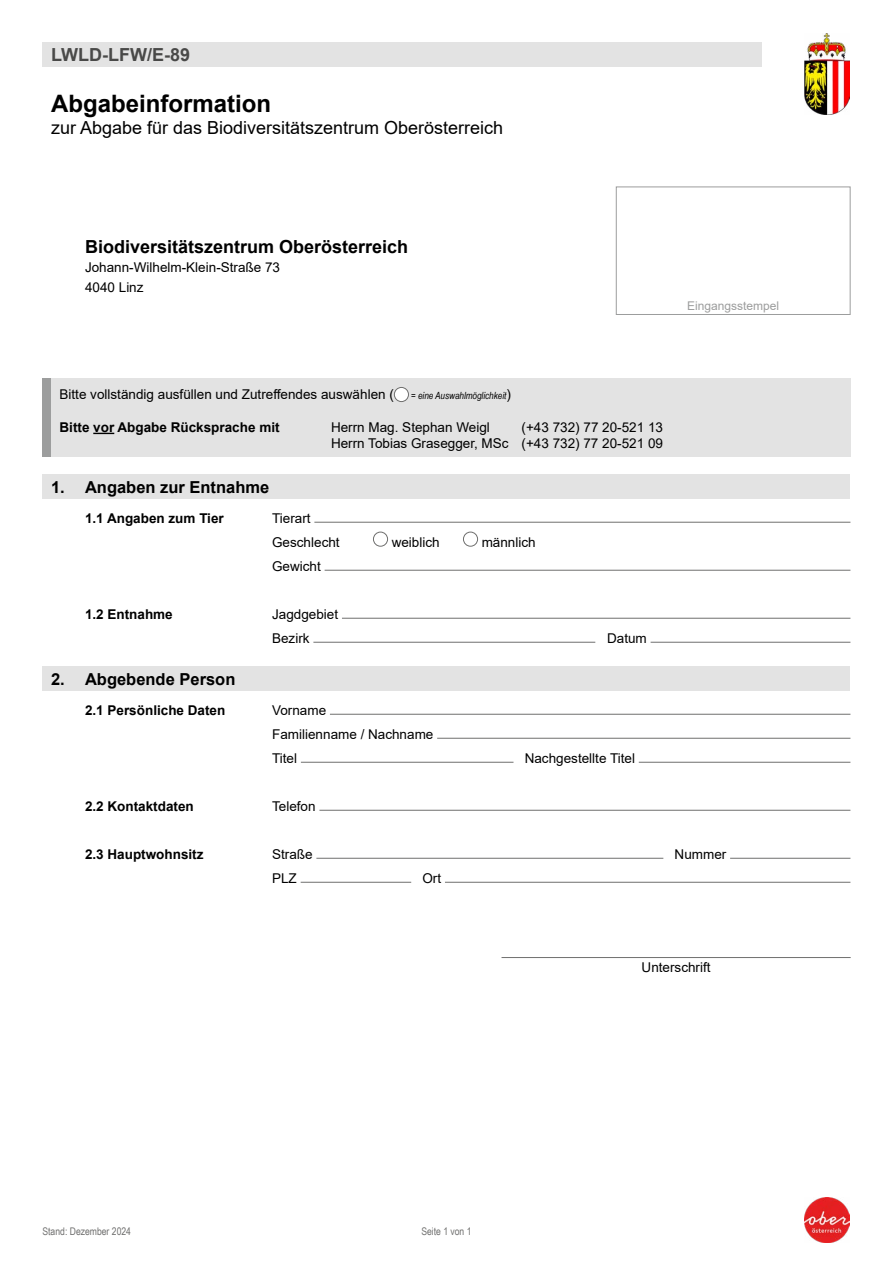
<style>
.page{position:relative;width:893px;height:1263px;background:#fff}
.page>*{position:absolute;margin:0;border:0;box-sizing:border-box;transform-origin:0 0}
.Formularkopf_H1_Formulartitel{font:700 24px "Arial";color:#000}
.Formularkopf_H1_Formulartitel-2{font:18px "Arial";color:#000}
.Formularkopf_P_Adresse{font:700 18px "Arial";color:#000}
.Formularkopf_P_Formularnummer{font:700 18px "Arial";color:#494948}
.Formularabschnitt_H2{font:700 16.5px "Arial";color:#000}
.Formularabschnitt_P_Text{font:13.5px/24px "Arial";color:#000}
.Formularkopf_P_Allgemeine_Infos{font:13.5px/16.2px "Arial";color:#000;text-align:right}
.Formularabschnitt_P_Text-2{font:700 13.5px "Arial";color:#000}
.Formularkopf_P_Adresse-2{font:13.5px/19.5px "Arial";color:#000}
.Formularkopf_P_Allgemeine_Infos-2{font:700 13.5px "Arial";color:#000}
.Formularabschnitt_P_Datum_Unterschrift{font:13.5px "Arial";color:#000}
.t1{font:12px "Arial";color:#9c9d9d}
.Formularkopf_P_Aktueller_Stand{font:10.5px "Arial Narrow";color:#6f6f6e}
.Formularkopf_P_Allgemeine_Infos-3{font:italic 9.9px "Arial Narrow";color:#000}
.s1{font-family:"Arial";font-style:normal;font-size:13.5px}
</style>
<div class="page">
<div style="left:616px;top:187px;width:234px;height:128px;border:1px solid #9c9d9d"></div>
<div style="left:43px;top:43px;width:719px;height:24px;background:#e3e3e3"></div>
<div style="left:43px;top:667px;width:807px;height:24px;background:#e3e3e3"></div>
<div style="left:43px;top:475px;width:807px;height:24px;background:#e3e3e3"></div>
<hr style="left:330px;top:714px;width:520px;height:1px;background:#6f6f6e">
<hr style="left:437px;top:738px;width:413px;height:1px;background:#6f6f6e">
<hr style="left:301px;top:762px;width:212px;height:1px;background:#6f6f6e">
<hr style="left:639px;top:762px;width:211px;height:1px;background:#6f6f6e">
<hr style="left:319px;top:810px;width:531px;height:1px;background:#6f6f6e">
<hr style="left:316px;top:858px;width:347px;height:1px;background:#6f6f6e">
<hr style="left:730px;top:858px;width:120px;height:1px;background:#6f6f6e">
<hr style="left:301px;top:882px;width:110px;height:1px;background:#6f6f6e">
<hr style="left:445px;top:882px;width:405px;height:1px;background:#6f6f6e">
<hr style="left:501px;top:957px;width:350px;height:1px;background:#6f6f6e">
<hr style="left:314px;top:522px;width:536px;height:1px;background:#6f6f6e">
<div style="left:373px;top:532px;width:15px;height:15px;border:1px solid #6f6f6e;border-radius:50%"></div>
<div style="left:463px;top:532px;width:15px;height:15px;border:1px solid #6f6f6e;border-radius:50%"></div>
<hr style="left:325px;top:570px;width:525px;height:1px;background:#6f6f6e">
<hr style="left:342px;top:618px;width:508px;height:1px;background:#6f6f6e">
<hr style="left:313px;top:642px;width:282px;height:1px;background:#6f6f6e">
<hr style="left:651px;top:642px;width:199px;height:1px;background:#6f6f6e">
<div style="left:51px;top:379px;width:799px;height:31px;background:#e3e3e3"></div>
<div style="left:51px;top:409px;width:799px;height:48px;background:#e3e3e3"></div>
<svg style="left:93px;top:433px;width:21px;height:1px"></svg>
<div style="left:394px;top:387px;width:14px;height:15px;background:#fff;border-radius:50%"></div>
<div style="left:394px;top:387px;width:15px;height:15px;border:1px solid #6f6f6e;border-radius:50%"></div>
<img style="left:805px;top:34px;width:45px;height:81px">
<img style="left:805px;top:1198px;width:45px;height:45px">
<p class="Formularkopf_P_Formularnummer" style="left:51px;top:42px;width:140px">LWLD-LFW/E-89</p>
<h1 class="Formularkopf_H1_Formulartitel" style="left:51px;top:87px;width:222px">Abgabeinformation</h1>
<h1 class="Formularkopf_H1_Formulartitel-2" style="left:51px;top:115px;width:454px">zur Abgabe für das Biodiversitätszentrum Oberösterreich</h1>
<p class="Formularkopf_P_Adresse" style="left:85px;top:234px;width:325px">Biodiversitätszentrum Oberösterreich</p>
<p class="Formularkopf_P_Adresse-2" style="left:85px;top:258px;width:197px">Johann-Wilhelm-Klein-Straße 73<br>4040 Linz</p>
<p class="t1" style="left:687px;top:297px;width:94px">Eingangsstempel</p>
<p class="Formularkopf_P_Allgemeine_Infos" style="left:60px;top:386px;width:336px">Bitte vollständig ausfüllen und Zutreffendes auswählen (</p>
<p class="Formularkopf_P_Allgemeine_Infos-3" style="left:411px;top:388px;width:101px">= eine Auswahlmöglichkeit<span class="s1">)</span></p>
<p class="Formularkopf_P_Allgemeine_Infos-2" style="left:60px;top:418px;width:222px">Bitte vor Abgabe Rücksprache mit</p>
<p class="Formularkopf_P_Allgemeine_Infos" style="left:331px;top:419px;width:160px">Herrn Mag. Stephan Weigl</p>
<p class="Formularkopf_P_Allgemeine_Infos" style="left:331px;top:419px;width:333px">(+43 732) 77 20-521 13<br>Herrn Tobias Grasegger, MSc (+43 732) 77 20-521 09</p>
<h2 class="Formularabschnitt_H2" style="left:51px;top:475px;width:220px">1. Angaben zur Entnahme</h2>
<p class="Formularabschnitt_P_Text-2" style="left:85px;top:508px;width:140px">1.1 Angaben zum Tier</p>
<p class="Formularabschnitt_P_Text" style="left:272px;top:506px;width:69px">Tierart<br>Geschlecht</p>
<p class="Formularabschnitt_P_Text" style="left:272px;top:554px;width:50px">Gewicht</p>
<p class="Formularabschnitt_P_Text-2" style="left:85px;top:604px;width:89px">1.2 Entnahme</p>
<p class="Formularabschnitt_P_Text" style="left:272px;top:602px;width:68px">Jagdgebiet<br>Bezirk</p>
<h2 class="Formularabschnitt_H2" style="left:51px;top:667px;width:186px">2. Abgebende Person</h2>
<p class="Formularabschnitt_P_Text" style="left:392px;top:530px;width:50px">weiblich</p>
<p class="Formularabschnitt_P_Text" style="left:482px;top:530px;width:56px">männlich</p>
<p class="Formularabschnitt_P_Text" style="left:607px;top:626px;width:41px">Datum</p>
<p class="Formularabschnitt_P_Text-2" style="left:85px;top:700px;width:142px">2.1 Persönliche Daten</p>
<p class="Formularabschnitt_P_Text" style="left:272px;top:698px;width:163px">Vorname<br>Familienname / Nachname<br>Titel</p>
<p class="Formularabschnitt_P_Text" style="left:525px;top:746px;width:112px">Nachgestellte Titel</p>
<p class="Formularabschnitt_P_Text-2" style="left:85px;top:796px;width:110px">2.2 Kontaktdaten</p>
<p class="Formularabschnitt_P_Text" style="left:272px;top:794px;width:45px">Telefon</p>
<p class="Formularabschnitt_P_Text-2" style="left:85px;top:844px;width:120px">2.3 Hauptwohnsitz</p>
<p class="Formularabschnitt_P_Text" style="left:272px;top:842px;width:42px">Straße</p>
<p class="Formularabschnitt_P_Text" style="left:675px;top:842px;width:53px">Nummer</p>
<p class="Formularabschnitt_P_Text" style="left:272px;top:866px;width:26px">PLZ</p>
<p class="Formularabschnitt_P_Text" style="left:422px;top:866px;width:20px">Ort</p>
<p class="Formularkopf_P_Aktueller_Stand" style="left:43px;top:1223px;width:90px">Stand: Dezember 2024</p>
<p class="Formularkopf_P_Aktueller_Stand" style="left:421px;top:1223px;width:52px">Seite 1 von 1</p>
<p class="Formularabschnitt_P_Datum_Unterschrift" style="left:642px;top:958px;width:71px">Unterschrift</p>
</div>
